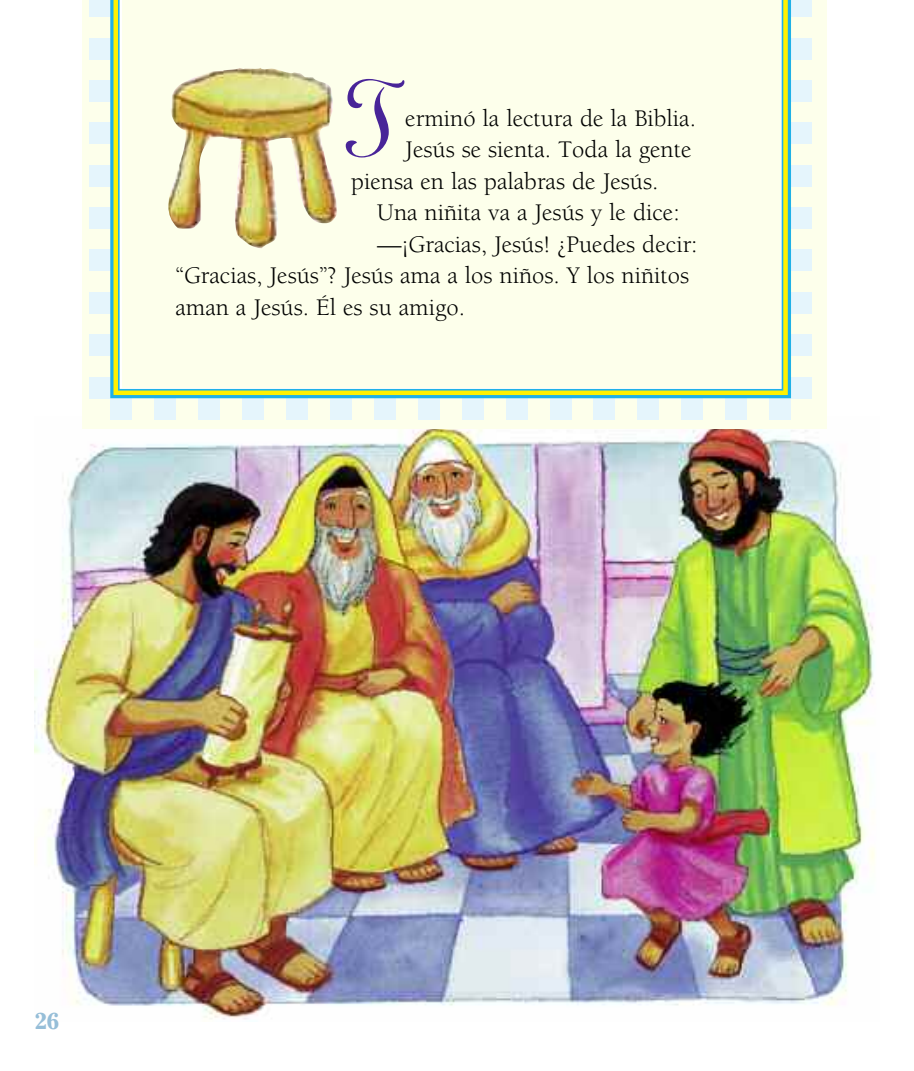
<style>
.page{position:relative;width:914px;height:1071px;background:#fff}
.page>*{position:absolute;margin:0;border:0;box-sizing:border-box;transform-origin:0 0}
.t1{font:123.2px "Linoscript";color:#482498}
.t2{font:24.5px "Berkeley";color:#000}
.t3{font:700 22.75px "Cheltenham";color:#96bed8}
</style>
<div class="page">
<img style="left:34px;top:428px;width:841px;height:591px">
<div style="left:82px;top:0;width:745px;height:428px;background:#fdffeb"></div>
<div style="left:110px;top:398px;width:22px;height:21px;background:#e5f5fc"></div>
<div style="left:154px;top:398px;width:22px;height:21px;background:#e5f5fc"></div>
<div style="left:198px;top:398px;width:22px;height:21px;background:#e5f5fc"></div>
<div style="left:242px;top:398px;width:21px;height:21px;background:#e5f5fc"></div>
<div style="left:286px;top:398px;width:21px;height:21px;background:#e5f5fc"></div>
<div style="left:330px;top:398px;width:21px;height:21px;background:#e5f5fc"></div>
<div style="left:374px;top:398px;width:21px;height:21px;background:#e5f5fc"></div>
<div style="left:418px;top:398px;width:21px;height:21px;background:#e5f5fc"></div>
<div style="left:462px;top:398px;width:21px;height:21px;background:#e5f5fc"></div>
<div style="left:506px;top:398px;width:21px;height:21px;background:#e5f5fc"></div>
<div style="left:549px;top:398px;width:22px;height:21px;background:#e5f5fc"></div>
<div style="left:593px;top:398px;width:22px;height:21px;background:#e5f5fc"></div>
<div style="left:637px;top:398px;width:22px;height:21px;background:#e5f5fc"></div>
<div style="left:681px;top:398px;width:22px;height:21px;background:#e5f5fc"></div>
<div style="left:725px;top:398px;width:22px;height:21px;background:#e5f5fc"></div>
<div style="left:769px;top:398px;width:22px;height:21px;background:#e5f5fc"></div>
<div style="left:89px;top:0;width:21px;height:17px;background:#e5f5fc"></div>
<div style="left:89px;top:38px;width:21px;height:21px;background:#e5f5fc"></div>
<div style="left:89px;top:80px;width:21px;height:22px;background:#e5f5fc"></div>
<div style="left:89px;top:123px;width:21px;height:21px;background:#e5f5fc"></div>
<div style="left:89px;top:165px;width:21px;height:21px;background:#e5f5fc"></div>
<div style="left:89px;top:207px;width:21px;height:22px;background:#e5f5fc"></div>
<div style="left:89px;top:250px;width:21px;height:21px;background:#e5f5fc"></div>
<div style="left:89px;top:292px;width:21px;height:22px;background:#e5f5fc"></div>
<div style="left:89px;top:334px;width:21px;height:22px;background:#e5f5fc"></div>
<div style="left:89px;top:377px;width:21px;height:21px;background:#e5f5fc"></div>
<div style="left:790px;top:0;width:22px;height:17px;background:#e5f5fc"></div>
<div style="left:790px;top:38px;width:22px;height:21px;background:#e5f5fc"></div>
<div style="left:790px;top:80px;width:22px;height:22px;background:#e5f5fc"></div>
<div style="left:790px;top:123px;width:22px;height:21px;background:#e5f5fc"></div>
<div style="left:790px;top:165px;width:22px;height:21px;background:#e5f5fc"></div>
<div style="left:790px;top:207px;width:22px;height:22px;background:#e5f5fc"></div>
<div style="left:790px;top:250px;width:22px;height:21px;background:#e5f5fc"></div>
<div style="left:790px;top:292px;width:22px;height:22px;background:#e5f5fc"></div>
<div style="left:790px;top:334px;width:22px;height:22px;background:#e5f5fc"></div>
<div style="left:790px;top:377px;width:22px;height:21px;background:#e5f5fc"></div>
<svg style="left:110px;top:0;width:681px;height:398px;background:#9dd689"></svg>
<div style="left:122px;top:0;width:658px;height:388px;background:#fdffeb"></div>
<img style="left:168px;top:68px;width:169px;height:181px">
<h1 class="t1" style="left:345px;top:79px;width:49px">T</h1>
<p class="t2" style="left:405px;top:109px;width:292px">erminó la lectura de la Biblia.</p>
<p class="t2" style="left:405px;top:140px;width:288px">Jesús se sienta. Toda la gente</p>
<p class="t2" style="left:351px;top:172px;width:309px">piensa en las palabras de Jesús.</p>
<p class="t2" style="left:377px;top:203px;width:304px">Una niñita va a Jesús y le dice:</p>
<p class="t2" style="left:377px;top:235px;width:322px">—¡Gracias, Jesús! ¿Puedes decir:</p>
<p class="t2" style="left:175px;top:266px;width:515px">“Gracias, Jesús”? Jesús ama a los niños. Y los niñitos</p>
<p class="t2" style="left:175px;top:298px;width:291px">aman a Jesús. Él es su amigo.</p>
<p class="t3" style="left:34px;top:1013px;width:27px">26</p>
</div>
